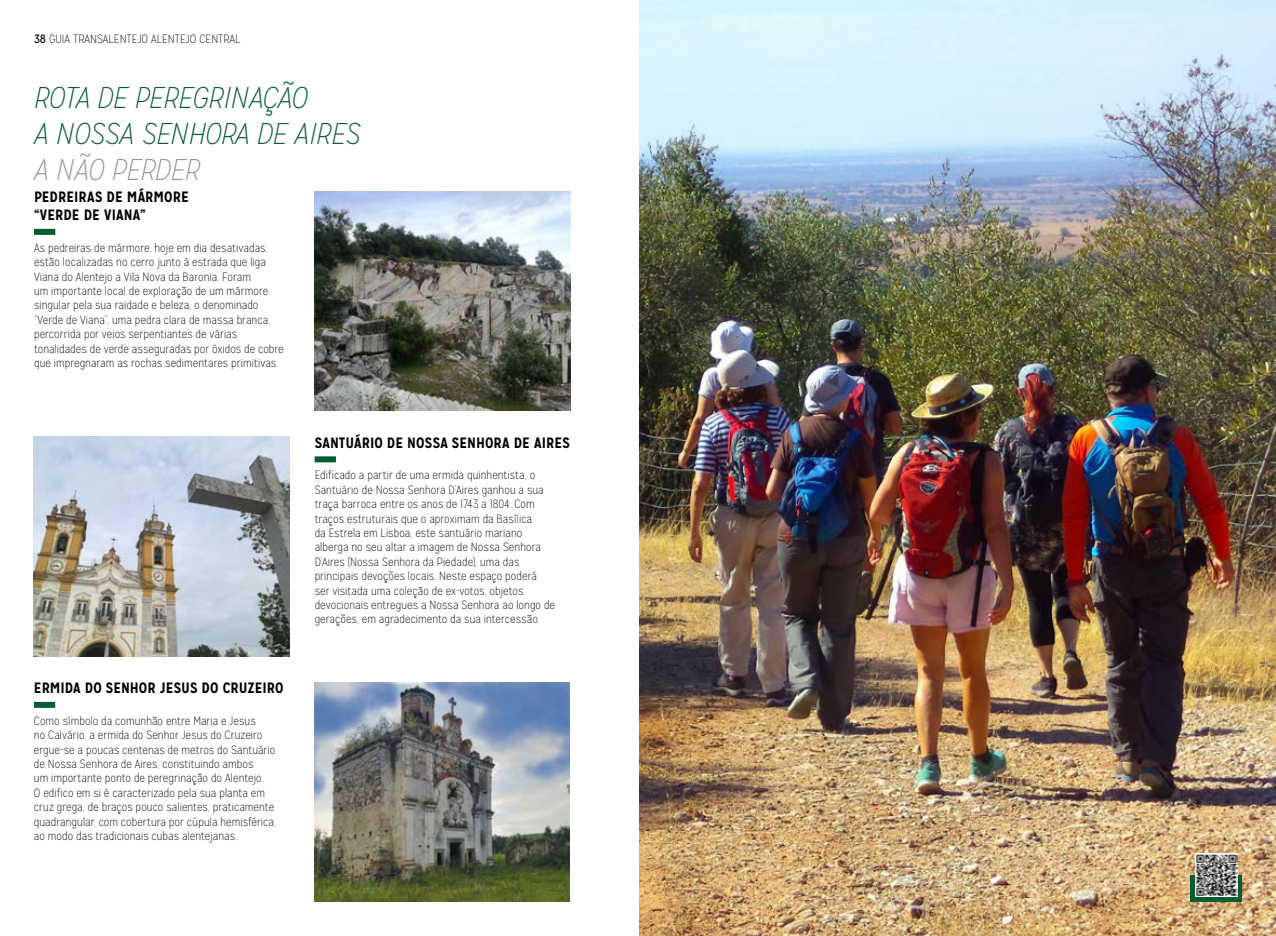
<style>
.page{position:relative;width:1276px;height:936px;background:#fff}
.page>*{position:absolute;margin:0;border:0;box-sizing:border-box;transform-origin:0 0}
.t1{font:italic 100 30px/36px "Mission Gothic";color:#045c30}
.t2{font:italic 100 30px "Mission Gothic";color:#939598}
.t3{font:700 15px/18px "Mission Gothic";color:#000}
.t4{font:100 12px/14.4px "Mission Gothic";letter-spacing:.005em;color:#000}
.s1{font-weight:400}
</style>
<div class="page">
<img style="left:315px;top:682px;width:255px;height:219px">
<img style="left:34px;top:436px;width:255px;height:220px">
<img style="left:315px;top:191px;width:255px;height:220px">
<div style="left:34px;top:229px;width:21px;height:6px;background:#045c30"></div>
<div style="left:34px;top:701px;width:21px;height:6px;background:#045c30"></div>
<div style="left:315px;top:456px;width:21px;height:6px;background:#045c30"></div>
<img style="left:639px;top:0;width:637px;height:935px">
<svg style="left:1191px;top:875px;width:51px;height:26px"></svg>
<img style="left:1195px;top:853px;width:42px;height:43px">
<p class="t4" style="left:34px;top:32px;width:208px"><span class="s1">38</span> GUIA TRANSALENTEJO ALENTEJO CENTRAL</p>
<h1 class="t1" style="left:34px;top:80px;width:328px">ROTA DE PEREGRINAÇÃO<br>A NOSSA SENHORA DE AIRES</h1>
<h1 class="t2" style="left:34px;top:152px;width:167px">A NÃO PERDER</h1>
<p class="t3" style="left:34px;top:188px;width:156px">PEDREIRAS DE MÁRMORE “VERDE DE VIANA”</p>
<p class="t4" style="left:34px;top:240px;width:251px">As pedreiras de mármore, hoje em dia desativadas, estão localizadas no cerro junto à estrada que liga Viana do Alentejo a Vila Nova da Baronia. Foram<br>um importante local de exploração de um mármore singular pela sua raidade e beleza, o denominado “Verde de Viana”, uma pedra clara de massa branca, percorrida por veios serpentiantes de várias tonalidades de verde asseguradas por óxidos de cobre que impregnaram as rochas sedimentares primitivas.</p>
<p class="t3" style="left:34px;top:679px;width:251px">ERMIDA DO SENHOR JESUS DO CRUZEIRO</p>
<p class="t4" style="left:34px;top:713px;width:244px">Como símbolo da comunhão entre Maria e Jesus<br>no Calvário, a ermida do Senhor Jesus do Cruzeiro ergue-se a poucas centenas de metros do Santuário de Nossa Senhora de Aires, constituindo ambos<br>um importante ponto de peregrinação do Alentejo.<br>O edifico em si é caracterizado pela sua planta em cruz grega, de braços pouco salientes, praticamente quadrangular, com cobertura por cúpula hemisférica, ao modo das tradicionais cubas alentejanas.</p>
<p class="t3" style="left:315px;top:433px;width:257px">SANTUÁRIO DE NOSSA SENHORA DE AIRES</p>
<p class="t4" style="left:315px;top:468px;width:242px">Edificado a partir de uma ermida quinhentista, o Santuário de Nossa Senhora D’Aires ganhou a sua traça barroca entre os anos de 1743 a 1804. Com traços estruturais que o aproximam da Basílica<br>da Estrela em Lisboa, este santuário mariano alberga no seu altar a imagem de Nossa Senhora D’Aires (Nossa Senhora da Piedade), uma das principais devoções locais. Neste espaço poderá<br>ser visitada uma coleção de ex-votos, objetos devocionais entregues a Nossa Senhora ao longo de gerações, em agradecimento da sua intercessão.</p>
</div>
